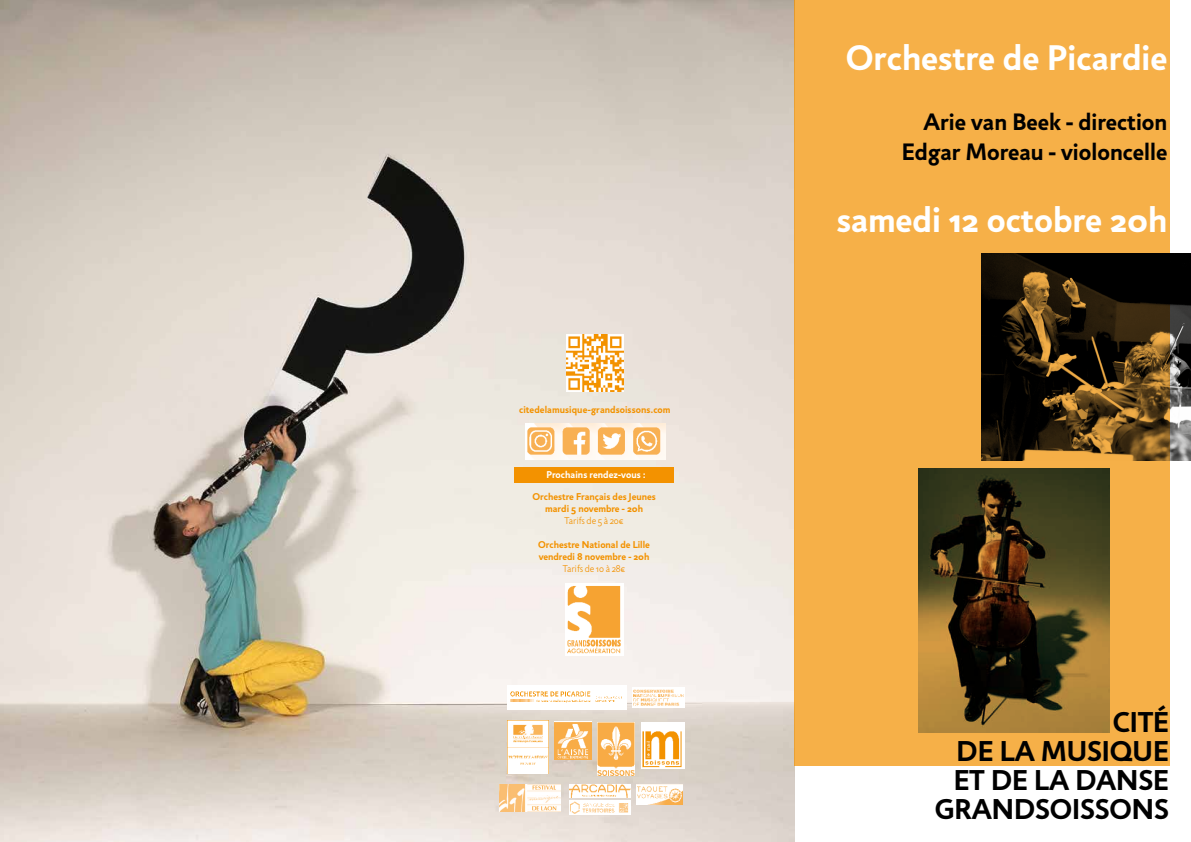
<style>
.page{position:relative;width:1191px;height:842px;background:#fff}
.page>*{position:absolute;margin:0;border:0;box-sizing:border-box;transform-origin:0 0}
.t1{font:700 36px "Jigsaw";color:#fff}
.t2{font:700 29px/29px "Jigsaw";color:#000;text-align:right}
.t3{font:700 24px/30px "Jigsaw";color:#000;text-align:right}
.t4{font:700 10px/12px "Jigsaw";color:#f39200;text-align:center}
.t5{font:300 10px "Jigsaw";letter-spacing:-.01em;color:#f39200}
.t6{font:700 10px "Jigsaw";letter-spacing:.005em;color:#fff}
</style>
<div class="page">
<img style="left:0;top:0;width:794px;height:842px">
<img style="left:507px;top:686px;width:119px;height:23px">
<img style="left:633px;top:687px;width:51px;height:21px">
<div style="left:794px;top:0;width:375px;height:766px;background:#f6b048"></div>
<div style="left:514px;top:467px;width:160px;height:16px;background:#f39200"></div>
<img style="left:566px;top:334px;width:58px;height:58px">
<img style="left:525px;top:423px;width:140px;height:36px">
<img style="left:981px;top:253px;width:210px;height:208px">
<div style="left:554px;top:721px;width:38px;height:39px;background:#fff"></div>
<img style="left:554px;top:722px;width:38px;height:38px">
<div style="left:641px;top:723px;width:43px;height:46px;background:#fff"></div>
<img style="left:642px;top:731px;width:40px;height:37px">
<img style="left:507px;top:721px;width:41px;height:52px">
<img style="left:597px;top:722px;width:38px;height:53px">
<div style="left:565px;top:583px;width:58px;height:73px;background:#fff"></div>
<img style="left:567px;top:586px;width:54px;height:68px">
<img style="left:918px;top:468px;width:191px;height:264px">
<img style="left:500px;top:785px;width:61px;height:27px">
<img style="left:569px;top:785px;width:61px;height:13px">
<img style="left:636px;top:785px;width:46px;height:19px">
<img style="left:569px;top:801px;width:61px;height:14px">
<p class="t4" style="left:519px;top:404px;width:153px">citedelamusique-grandsoissons.com</p>
<p class="t6" style="left:546px;top:468px;width:101px">Prochains rendez-vous :</p>
<p class="t4" style="left:532px;top:491px;width:125px">Orchestre Français des Jeunes mardi 5 novembre - 20h</p>
<p class="t5" style="left:564px;top:517px;width:60px">Tarifs de 5 à 20€</p>
<p class="t4" style="left:538px;top:539px;width:113px;text-align:left">Orchestre National de Lille vendredi 8 novembre - 20h</p>
<p class="t5" style="left:563px;top:565px;width:64px">Tarifs de 10 à 28€</p>
<h1 class="t1" style="left:845px;top:36px;width:323px">Orchestre de Picardie</h1>
<h3 class="t3" style="left:902px;top:106px;width:267px">Arie van Beek - direction<br>Edgar Moreau - violoncelle</h3>
<h1 class="t1" style="left:837px;top:198px;width:332px">samedi 12 octobre 20h</h1>
<h2 class="t2" style="left:934px;top:708px;width:235px">CITÉ<br>DE LA MUSIQUE<br>ET DE LA DANSE<br>GRANDSOISSONS</h2>
</div>
